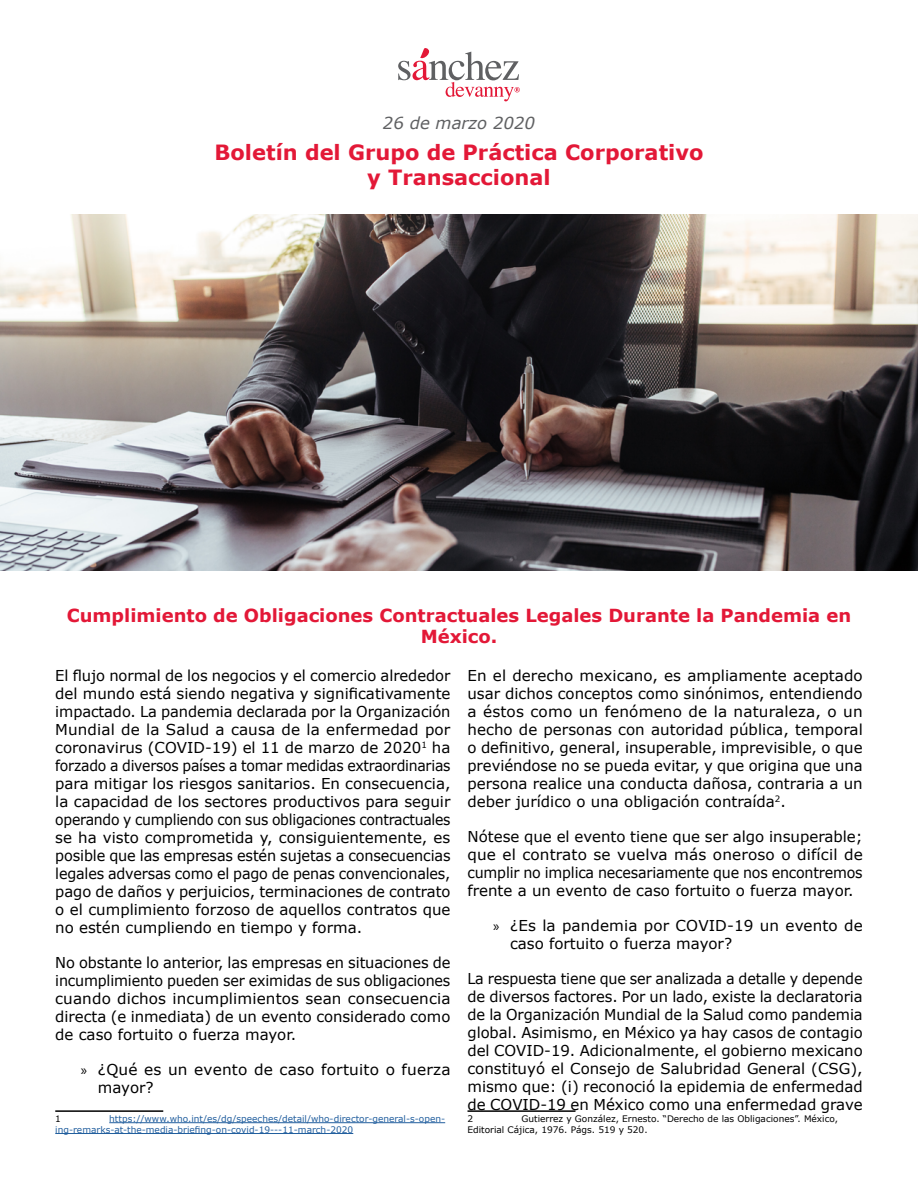
<style>
.page{position:relative;width:918px;height:1188px;background:#fff}
.page>*{position:absolute;margin:0;border:0;box-sizing:border-box;transform-origin:0 0}
.t1{font:700 21px/25.2px "Verdana";color:#e31837;text-align:center}
.t2{font:700 18px/21px "Verdana";color:#e31837;text-align:center}
.t3{font:italic 16.5px "Verdana";color:#5f6062}
.t4{font:15px/18px "Verdana";color:#000;text-align:justify}
.t5{font:15px/18px "Verdana";color:#000;text-align:justify;scale:.96 1}
.t6{font:9px/10.8px "Verdana";color:#215e9e}
.t7{font:9px/10.8px "Verdana";color:#000}
.s1{font-family:"Myriad Pro"}
</style>
<div class="page">
<svg style="left:398px;top:48px;width:122px;height:53px"></svg>
<hr style="left:55px;top:1110px;width:108px;height:2px;background:#000">
<hr style="left:109px;top:1122px;width:336px;height:1px;background:#215e9e">
<hr style="left:55px;top:1133px;width:298px;height:1px;background:#215e9e">
<hr style="left:468px;top:1110px;width:108px;height:2px;background:#000">
<img style="left:0;top:215px;width:918px;height:356px">
<p class="t3" style="left:383px;top:112px;width:154px">26 de marzo 2020</p>
<h1 class="t1" style="left:215px;top:140px;width:490px">Boletín del Grupo de Práctica Corporativo y Transaccional</h1>
<p class="t2" style="left:67px;top:605px;width:786px">Cumplimiento de Obligaciones Contractuales Legales Durante la Pandemia en<br>México.</p>
<p class="t4" style="left:55px;top:666px;width:397px">El flujo normal de los negocios y el comercio alrededor del mundo está siendo negativa y significativamente impactado. La pandemia declarada por la Organización Mundial de la Salud a causa de la enfermedad por coronavirus (COVID-19) el 11 de marzo de 2020<sup>1</sup> ha forzado a diversos países a tomar medidas extraordinarias para mitigar los riesgos sanitarios. En consecuencia, la capacidad de los sectores productivos para seguir operando y cumpliendo con sus obligaciones contractuales se ha visto comprometida y, consiguientemente, es posible que las empresas estén sujetas a consecuencias legales adversas como el pago de penas convencionales, pago de daños y perjuicios, terminaciones de contrato o el cumplimiento forzoso de aquellos contratos que no estén cumpliendo en tiempo y forma.</p>
<p class="t4" style="left:55px;top:953px;width:397px">No obstante lo anterior, las empresas en situaciones de incumplimiento pueden ser eximidas de sus obligaciones cuando dichos incumplimientos sean consecuencia directa (e inmediata) de un evento considerado como de caso fortuito o fuerza mayor.</p>
<p class="t4" style="left:98px;top:1060px;width:354px;text-indent:-17px"><span class="s1">»</span> ¿Qué es un evento de caso fortuito o fuerza mayor?</p>
<p class="t7" style="left:55px;top:1113px;width:7px">1</p>
<p class="t4" style="left:468px;top:666px;width:397px">En el derecho mexicano, es ampliamente aceptado usar dichos conceptos como sinónimos, entendiendo a éstos como un fenómeno de la naturaleza, o un hecho de personas con autoridad pública, temporal o definitivo, general, insuperable, imprevisible, o que previéndose no se pueda evitar, y que origina que una persona realice una conducta dañosa, contraria a un deber jurídico o una obligación contraída<sup>2</sup>.</p>
<p class="t4" style="left:467px;top:827px;width:397px">Nótese que el evento tiene que ser algo insuperable; que el contrato se vuelva más oneroso o difícil de cumplir no implica necesariamente que nos encontremos frente a un evento de caso fortuito o fuerza mayor.</p>
<p class="t4" style="left:510px;top:916px;width:354px;text-indent:-17px"><span class="s1">»</span> ¿Es la pandemia por COVID-19 un evento de caso fortuito o fuerza mayor?</p>
<p class="t5" style="left:468px;top:969px;width:413px">La respuesta tiene que ser analizada a detalle y depende de diversos factores. Por un lado, existe la declaratoria de la Organización Mundial de la Salud como pandemia global. Asimismo, en México ya hay casos de contagio del COVID-19. Adicionalmente, el gobierno mexicano constituyó el Consejo de Salubridad General (CSG), mismo que: (i) reconoció la epidemia de enfermedad de COVID-19 en México como una enfermedad grave</p>
<p class="t7" style="left:468px;top:1113px;width:7px">2</p>
<p class="t7" style="left:468px;top:1113px;width:372px;text-indent:54px">Gutierrez y González, Ernesto. “Derecho de las Obligaciones”. México,<br>Editorial Cájica, 1976. Págs. 519 y 520.</p>
<p class="t6" style="left:55px;top:1113px;width:391px;text-indent:54px">https://www.who.int/es/dg/speeches/detail/who-director-general-s-open&shy;ing-remarks-at-the-media-briefing-on-covid-19---11-march-2020</p>
</div>
